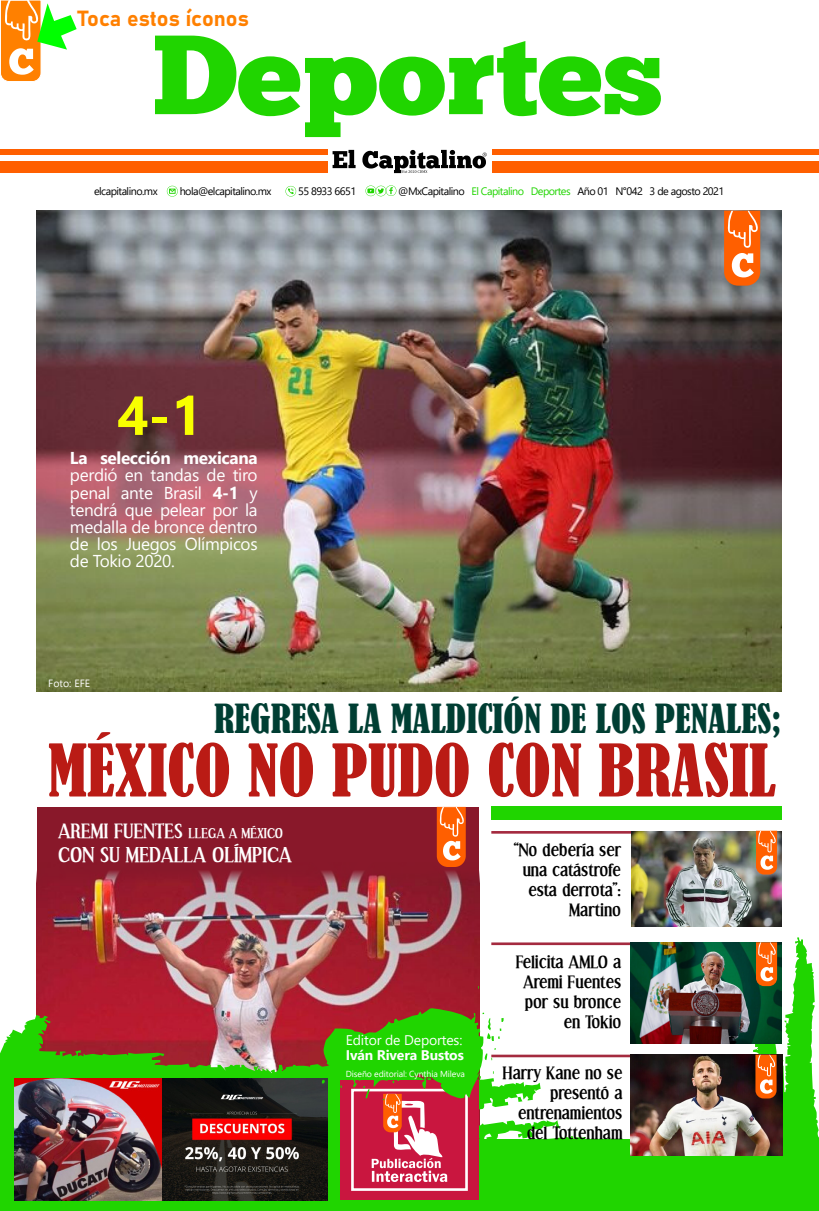
<style>
.page{position:relative;width:819px;height:1211px;background:#fff}
.page>*{position:absolute;margin:0;border:0;box-sizing:border-box;transform-origin:0 0}
.t1{font:condensed 67.38px "Bernard";color:#ba1b15}
.t2{font:700 54.95px "Segoe UI";color:#f8ff00}
.t3{font:condensed 37.62px "Bernard";color:#003e33}
.t4{font:21.61px "Bahnschrift";color:#ff8000}
.t5{font:700 19.95px "Effloresce";color:#fff}
.t6{font:700 19.25px "Effloresce";color:#fff}
.t7{font:17.15px/17.2px "Segoe UI";letter-spacing:-.02em;color:#fff;text-align:justify}
.t8{font:700 16.62px/19.9px "Effloresce";color:#000;text-align:right}
.t9{font:14px "Segoe UI";letter-spacing:-.01em;color:#fff}
.t10{font:700 14px "Segoe UI";letter-spacing:-.01em;color:#fff}
.t11{font:10.76px "Segoe UI";letter-spacing:-.05em;color:#000}
.t12{font:10.5px "Segoe UI";color:#fff}
.t13{font:8.75px "Segoe UI";letter-spacing:-.01em;color:#fff}
.s1{color:#20d500}
.s2{font-weight:700}
.s3{font-size:13.3px}
</style>
<div class="page">
<div style="left:37px;top:807px;width:441px;height:203px;background:#89182a"></div>
<img style="left:37px;top:863px;width:442px;height:185px">
<svg style="left:2px;top:1014px;width:99px;height:34px"></svg>
<svg style="left:503px;top:1082px;width:83px;height:57px"></svg>
<hr style="left:491px;top:942px;width:145px;height:3px;background:#a42a3f">
<hr style="left:491px;top:1054px;width:145px;height:3px;background:#a42a3f">
<div style="left:0;top:1139px;width:819px;height:71px;background:#20d500"></div>
<svg style="left:332px;top:150px;width:154px;height:23px"></svg>
<div style="left:0;top:149px;width:327px;height:6px;background:#ff5f00"></div>
<div style="left:0;top:161px;width:328px;height:12px;background:#ff5f00"></div>
<div style="left:492px;top:149px;width:327px;height:6px;background:#ff5f00"></div>
<div style="left:492px;top:161px;width:327px;height:12px;background:#ff5f00"></div>
<svg style="left:155px;top:36px;width:506px;height:101px"></svg>
<svg style="left:0;top:1048px;width:442px;height:153px;fill:#20d500"></svg>
<hr style="left:491px;top:831px;width:141px;height:2px;background:#a42a3f">
<div style="left:491px;top:806px;width:290px;height:13px;background:#20d500"></div>
<img style="left:161px;top:1078px;width:166px;height:122px">
<img style="left:15px;top:1078px;width:146px;height:122px">
<svg style="left:1px;top:0;width:76px;height:82px"></svg>
<svg style="left:167px;top:186px;width:11px;height:11px"></svg>
<svg style="left:285px;top:186px;width:11px;height:10px"></svg>
<svg style="left:365px;top:185px;width:31px;height:11px"></svg>
<svg style="left:437px;top:806px;width:28px;height:61px"></svg>
<div style="left:340px;top:1079px;width:139px;height:120px;background:#c9163f"></div>
<div style="left:351px;top:1088px;width:117px;height:102px;border:3px solid #fff"></div>
<svg style="left:322px;top:986px;width:181px;height:195px"></svg>
<img style="left:631px;top:831px;width:150px;height:95px">
<img style="left:630px;top:942px;width:110px;height:101px">
<img style="left:630px;top:1054px;width:110px;height:101px">
<svg style="left:756px;top:830px;width:21px;height:44px"></svg>
<svg style="left:740px;top:937px;width:79px;height:219px"></svg>
<img style="left:37px;top:211px;width:745px;height:480px">
<svg style="left:724px;top:211px;width:36px;height:74px"></svg>
<p class="t4" style="left:78px;top:2px;width:172px">Toca estos íconos</p>
<p class="t11" style="left:94px;top:181px;width:65px">elcapitalino.mx</p>
<p class="t11" style="left:180px;top:181px;width:93px">hola@elcapitalino.mx</p>
<p class="t11" style="left:298px;top:181px;width:60px">55 8933 6651</p>
<p class="t11" style="left:398px;top:181px;width:327px">@MxCapitalino <span class="s1">El Capitalino Deportes</span> Año 01 N°042 3 de agosto 2021</p>
<p class="t2" style="left:117px;top:363px;width:87px">4-1</p>
<p class="t7" style="left:70px;top:448px;width:189px"><span class="s2">La selección mexicana </span>perdió en tandas de tiro penal ante Brasil <span class="s2">4-1</span> y tendrá que pelear por la medalla de bronce dentro de los Juegos Olímpicos de Tokio 2020.</p>
<p class="t12" style="left:48px;top:673px;width:43px">Foto: EFE</p>
<p class="t3" style="left:214px;top:696px;width:568px">REGRESA LA MALDICIÓN DE LOS PENALES;</p>
<p class="t1" style="left:48px;top:731px;width:729px">MÉXICO NO PUDO CON BRASIL</p>
<p class="t6" style="left:58px;top:820px;width:226px">AREMI FUENTES <span class="s3">LLEGA A MÉXICO</span></p>
<p class="t5" style="left:58px;top:843px;width:235px">CON SU MEDALLA OLÍMPICA</p>
<p class="t9" style="left:346px;top:1026px;width:118px">Editor de Deportes:</p>
<p class="t10" style="left:346px;top:1042px;width:119px">Iván Rivera Bustos</p>
<p class="t13" style="left:346px;top:1065px;width:121px">Diseño editorial: Cynthia Mileva</p>
<p class="t8" style="left:513px;top:840px;width:109px">“No debería ser una catástrofe esta derrota”:</p>
<p class="t8" style="left:569px;top:900px;width:53px">Martino</p>
<p class="t8" style="left:515px;top:952px;width:107px;text-align:center">Felicita AMLO a<br>Aremi Fuentes por su bronce</p>
<p class="t8" style="left:563px;top:1012px;width:59px">en Tokio</p>
<p class="t8" style="left:502px;top:1063px;width:121px">Harry Kane no se presentó a</p>
<p class="t8" style="left:518px;top:1103px;width:106px">entrenamientos</p>
<p class="t8" style="left:526px;top:1123px;width:97px">del Tottenham</p>
</div>
